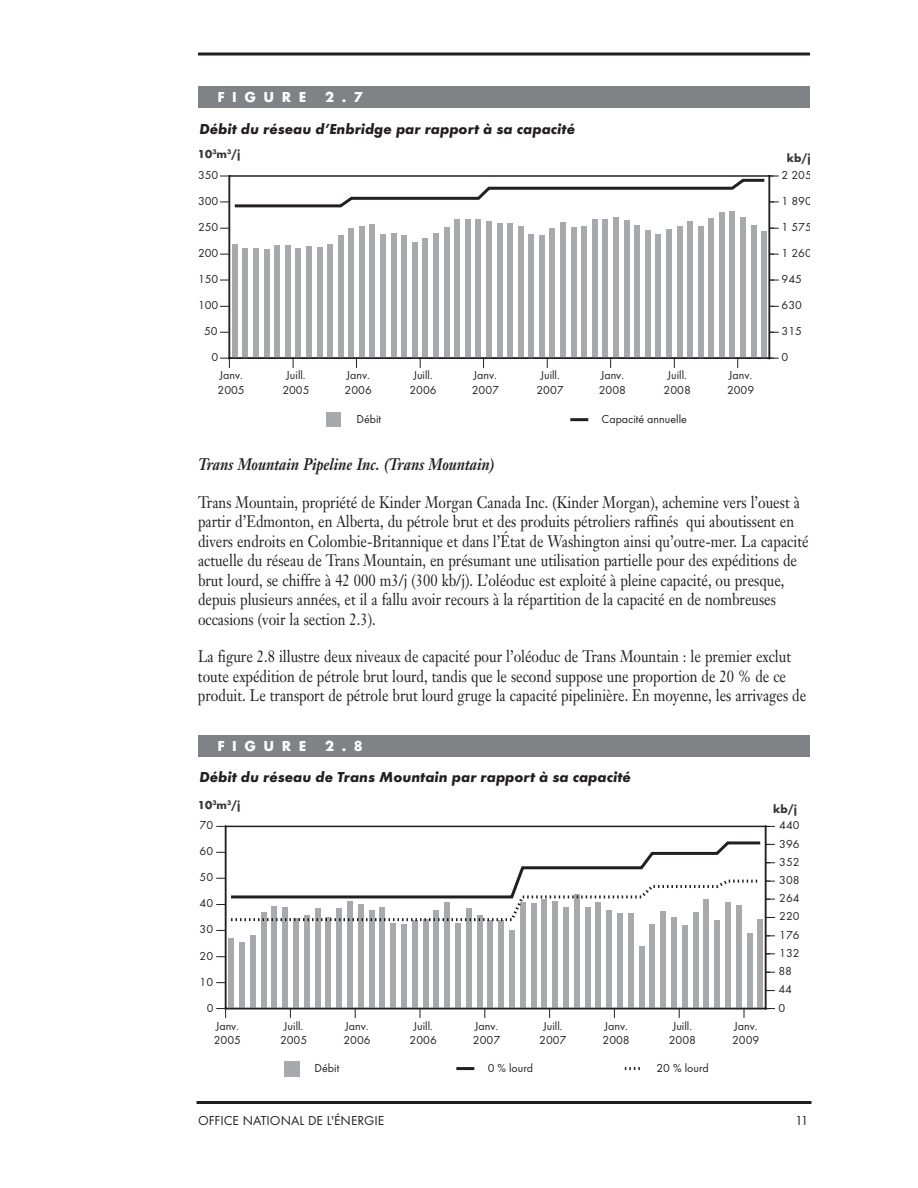
<style>
.page{position:relative;width:918px;height:1188px;background:#fff}
.page>*{position:absolute;margin:0;border:0;box-sizing:border-box;transform-origin:0 0}
.t1{font:16.5px/19.5px "Janson Text";color:#231f20;scale:.85 1}
.t2{font:italic 700 16.5px "Janson Text";color:#231f20;scale:.85 1}
.t3{font:italic 700 15px "Futura TOT";color:#231f20}
.t4{font:700 15px "Futura TOT";letter-spacing:.5em;color:#fff}
.t5{font:13.5px "Futura TOT Boo";color:#231f20}
.t6{font:12px/14.4px "Futura TOT Boo";color:#231f20}
.t7{font:700 12px "Futura TOT";color:#363639}
</style>
<div class="page">
<svg style="left:198px;top:52px;width:612px;height:4px"></svg>
<hr style="left:196px;top:1101px;width:616px;height:3px;background:#231f20">
<div style="left:198px;top:86px;width:612px;height:23px;background:#808285"></div>
<hr style="left:229px;top:175px;width:541px;height:2px;background:#231f20">
<svg style="left:220px;top:176px;width:559px;height:192px"></svg>
<div style="left:327px;top:412px;width:14px;height:15px;background:#a7a9ac"></div>
<hr style="left:570px;top:418px;width:18px;height:3px;background:#231f20">
<div style="left:198px;top:735px;width:612px;height:23px;background:#808285"></div>
<svg style="left:216px;top:826px;width:559px;height:192px"></svg>
<div style="left:284px;top:1061px;width:15px;height:15px;background:#a7a9ac"></div>
<hr style="left:456px;top:1067px;width:18px;height:3px;background:#231f20">
<svg style="left:625px;top:1067px;width:15px;height:3px"></svg>
<p class="t4" style="left:218px;top:88px;width:90px">fi gure</p>
<p class="t4" style="left:325px;top:88px;width:39px">2.7</p>
<p class="t3" style="left:200px;top:119px;width:377px">Débit du réseau d’Enbridge par rapport à sa capacité</p>
<p class="t7" style="left:198px;top:147px;width:44px">10<sup>3</sup>m<sup>3</sup>/j</p>
<p class="t7" style="left:787px;top:151px;width:26px">kb/j</p>
<p class="t6" style="left:198px;top:168px;width:22px">350</p>
<p class="t6" style="left:782px;top:168px;width:32px">2 205</p>
<p class="t6" style="left:198px;top:194px;width:22px">300</p>
<p class="t6" style="left:782px;top:194px;width:32px">1 890</p>
<p class="t6" style="left:198px;top:220px;width:22px">250</p>
<p class="t6" style="left:782px;top:220px;width:32px">1 575</p>
<p class="t6" style="left:198px;top:246px;width:22px">200</p>
<p class="t6" style="left:782px;top:246px;width:32px">1 260</p>
<p class="t6" style="left:198px;top:272px;width:22px">150</p>
<p class="t6" style="left:782px;top:272px;width:22px">945</p>
<p class="t6" style="left:198px;top:298px;width:22px">100</p>
<p class="t6" style="left:782px;top:298px;width:22px">630</p>
<p class="t6" style="left:204px;top:324px;width:15px">50</p>
<p class="t6" style="left:782px;top:324px;width:22px">315</p>
<p class="t6" style="left:211px;top:350px;width:8px">0</p>
<p class="t6" style="left:782px;top:350px;width:8px">0</p>
<p class="t6" style="left:218px;top:368px;width:29px">Janv.<br>2005</p>
<p class="t6" style="left:282px;top:368px;width:29px;text-align:center">Juill.<br>2005</p>
<p class="t6" style="left:345px;top:368px;width:29px">Janv.<br>2006</p>
<p class="t6" style="left:409px;top:368px;width:29px;text-align:center">Juill.<br>2006</p>
<p class="t6" style="left:472px;top:368px;width:29px">Janv.<br>2007</p>
<p class="t6" style="left:537px;top:368px;width:29px;text-align:center">Juill.<br>2007</p>
<p class="t6" style="left:599px;top:368px;width:29px">Janv.<br>2008</p>
<p class="t6" style="left:664px;top:368px;width:29px;text-align:center">Juill.<br>2008</p>
<p class="t6" style="left:727px;top:368px;width:29px">Janv.<br>2009</p>
<p class="t6" style="left:356px;top:412px;width:26px">Débit</p>
<p class="t6" style="left:602px;top:412px;width:87px">Capacité annuelle</p>
<p class="t2" style="left:198px;top:454px;width:351px">Trans Mountain Pipeline Inc. (Trans Mountain)</p>
<p class="t1" style="left:198px;top:492px;width:720px">Trans Mountain, propriété de Kinder Morgan Canada Inc. (Kinder Morgan), achemine vers l’ouest à partir d’Edmonton, en Alberta, du pétrole brut et des produits pétroliers raffinés qui aboutissent en divers endroits en Colombie-Britannique et dans l’État de Washington ainsi qu’outre-mer. La capacité actuelle du réseau de Trans Mountain, en présumant une utilisation partielle pour des expéditions de brut lourd, se chiffre à 42 000 m3/j (300 kb/j). L’oléoduc est exploité à pleine capacité, ou presque, depuis plusieurs années, et il a fallu avoir recours à la répartition de la capacité en de nombreuses occasions (voir la section 2.3).</p>
<p class="t1" style="left:198px;top:646px;width:717px">La figure 2.8 illustre deux niveaux de capacité pour l’oléoduc de Trans Mountain : le premier exclut toute expédition de pétrole brut lourd, tandis que le second suppose une proportion de 20 % de ce produit. Le transport de pétrole brut lourd gruge la capacité pipelinière. En moyenne, les arrivages de</p>
<p class="t4" style="left:218px;top:737px;width:90px">fi gure</p>
<p class="t4" style="left:325px;top:737px;width:39px">2.8</p>
<p class="t3" style="left:200px;top:768px;width:433px">Débit du réseau de Trans Mountain par rapport à sa capacité</p>
<p class="t7" style="left:198px;top:797px;width:44px">10<sup>3</sup>m<sup>3</sup>/j</p>
<p class="t7" style="left:773px;top:802px;width:26px">kb/j</p>
<p class="t6" style="left:200px;top:818px;width:15px">70</p>
<p class="t6" style="left:200px;top:844px;width:15px">60</p>
<p class="t6" style="left:200px;top:870px;width:15px">50</p>
<p class="t6" style="left:200px;top:896px;width:15px">40</p>
<p class="t6" style="left:200px;top:922px;width:15px">30</p>
<p class="t6" style="left:200px;top:948px;width:15px">20</p>
<p class="t6" style="left:200px;top:974px;width:15px">10</p>
<p class="t6" style="left:207px;top:1001px;width:8px">0</p>
<p class="t6" style="left:214px;top:1019px;width:29px">Janv.<br>2005</p>
<p class="t6" style="left:280px;top:1019px;width:29px;text-align:center">Juill.<br>2005</p>
<p class="t6" style="left:343px;top:1019px;width:29px">Janv.<br>2006</p>
<p class="t6" style="left:410px;top:1019px;width:29px;text-align:center">Juill.<br>2006</p>
<p class="t6" style="left:473px;top:1019px;width:29px">Janv.<br>2007</p>
<p class="t6" style="left:539px;top:1019px;width:29px;text-align:center">Juill.<br>2007</p>
<p class="t6" style="left:603px;top:1019px;width:29px">Janv.<br>2008</p>
<p class="t6" style="left:669px;top:1019px;width:29px;text-align:center">Juill.<br>2008</p>
<p class="t6" style="left:732px;top:1019px;width:29px">Janv.<br>2009</p>
<p class="t6" style="left:315px;top:1061px;width:26px">Débit</p>
<p class="t6" style="left:488px;top:1061px;width:47px">0 % lourd</p>
<p class="t6" style="left:657px;top:1061px;width:54px">20 % lourd</p>
<p class="t6" style="left:779px;top:818px;width:22px">440</p>
<p class="t6" style="left:779px;top:836px;width:22px">396</p>
<p class="t6" style="left:779px;top:854px;width:22px">352</p>
<p class="t6" style="left:779px;top:873px;width:22px">308</p>
<p class="t6" style="left:779px;top:891px;width:22px">264</p>
<p class="t6" style="left:779px;top:909px;width:22px">220</p>
<p class="t6" style="left:779px;top:927px;width:22px">176</p>
<p class="t6" style="left:779px;top:946px;width:22px">132</p>
<p class="t6" style="left:779px;top:964px;width:15px">88</p>
<p class="t6" style="left:779px;top:982px;width:15px">44</p>
<p class="t6" style="left:779px;top:1001px;width:8px">0</p>
<p class="t5" style="left:198px;top:1112px;width:52px">OFFICE NATI</p>
<p class="t5" style="left:270px;top:1112px;width:110px">ONAL DE l'ÉNERGIE</p>
<p class="t5" style="left:795px;top:1112px;width:15px">11</p>
</div>
